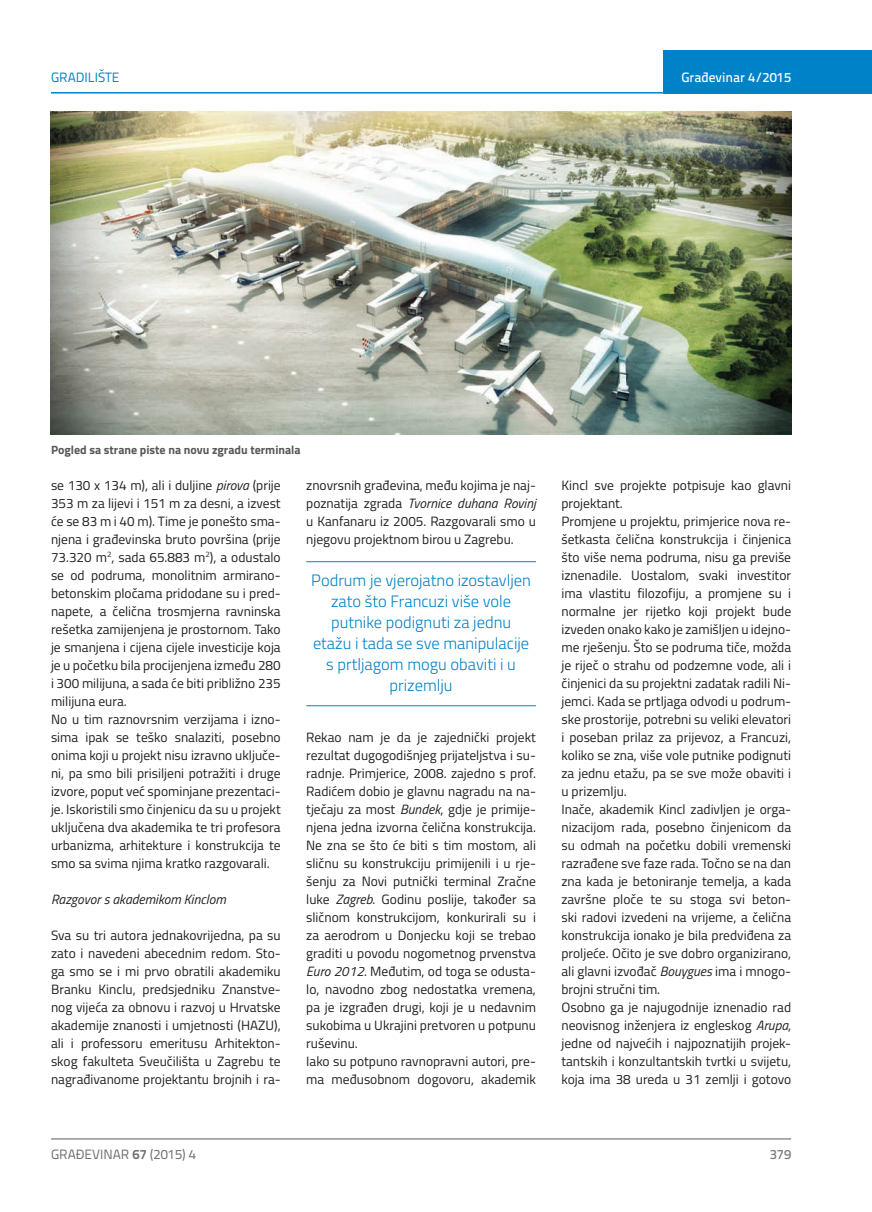
<style>
.page{position:relative;width:872px;height:1212px;background:#fff}
.page>*{position:absolute;margin:0;border:0;box-sizing:border-box;transform-origin:0 0}
.t1{font:300 16.5px/21px "Titillium";color:#0082c8;text-align:center}
.t2{font:13.5px/18px "Titillium";color:#231f20}
.t3{font:italic 13.5px "Titillium";color:#231f20}
.t4{font:13.5px "Titillium Text 22 L";color:#6c6d70}
.t5{font:500 13.5px "Titillium Text 22 L";color:#fff}
.t6{font:13.5px "Titillium Text 22 L";color:#0082c8}
.t7{font:500 13.5px "Titillium Text 22 L";color:#787a7d}
.t8{font:700 12px "Titillium";color:#57585a}
.s1{font-style:italic}
.s2{font-weight:700}
</style>
<div class="page">
<hr style="left:51px;top:1139px;width:740px;height:1px;background:#57585a">
<div style="left:663px;top:50px;width:209px;height:44px;background:#0082c8"></div>
<hr style="left:51px;top:92px;width:821px;height:2px;background:#0082c8">
<hr style="left:306px;top:561px;width:230px;height:1px;background:#0082c8">
<hr style="left:306px;top:705px;width:230px;height:1px;background:#0082c8">
<img style="left:51px;top:112px;width:740px;height:323px">
<p class="t6" style="left:51px;top:68px;width:70px">GRADILIŠTE</p>
<p class="t5" style="left:681px;top:67px;width:111px">Građevinar 4/2015</p>
<p class="t8" style="left:51px;top:440px;width:251px">Pogled sa strane piste na novu zgradu terminala</p>
<p class="t2" style="left:51px;top:475px;width:231px">se 130 x 134 m), ali i duljine <span class="s1">pirova</span> (prije 353 m za lijevi i 151 m za desni, a izvest će se 83 m i 40 m). Time je ponešto sma&shy;njena i građevinska bruto površina (prije 73.320 m<sup>2</sup>, sada 65.883 m<sup>2</sup>), a odustalo se od podruma, monolitnim armirano&shy;betonskim pločama pridodane su i pred&shy;napete, a čelična trosmjerna ravninska rešetka zamijenjena je prostornom. Tako je smanjena i cijena cijele investicije koja je u početku bila procijenjena između 280 i 300 milijuna, a sada će biti približno 235 milijuna eura.<br>No u tim raznovrsnim verzijama i izno&shy;sima ipak se teško snalaziti, posebno onima koji u projekt nisu izravno uključe&shy;ni, pa smo bili prisiljeni potražiti i druge izvore, poput već spominjane prezentaci&shy;je. Iskoristili smo činjenicu da su u projekt uključena dva akademika te tri profesora urbanizma, arhitekture i konstrukcija te smo sa svima njima kratko razgovarali.</p>
<p class="t3" style="left:51px;top:889px;width:176px">Razgovor s akademikom Kinclom</p>
<p class="t2" style="left:51px;top:926px;width:231px;text-align:justify">Sva su tri autora jednakovrijedna, pa su zato i navedeni abecednim redom. Sto&shy;ga smo se i mi prvo obratili akademiku Branku Kinclu, predsjedniku Znanstve&shy;nog vijeća za obnovu i razvoj u Hrvatske akademije znanosti i umjetnosti (HAZU), ali i professoru emeritusu Arhitekton&shy;skog fakulteta Sveučilišta u Zagrebu te nagrađivanome projektantu brojnih i ra-</p>
<p class="t2" style="left:306px;top:475px;width:231px;text-align:justify">znovrsnih građevina, među kojima je naj&shy;poznatija zgrada <span class="s1">Tvornice duhana Rovinj </span>u Kanfanaru iz 2005. Razgovarali smo u njegovu projektnom birou u Zagrebu.</p>
<p class="t1" style="left:311px;top:569px;width:221px">Podrum je vjerojatno izostavljen zato što Francuzi više vole putnike podignuti za jednu etažu i tada se sve manipulacije s prtljagom mogu obaviti i u prizemlju</p>
<p class="t2" style="left:306px;top:728px;width:231px">Rekao nam je da je zajednički projekt rezultat dugogodišnjeg prijateljstva i su&shy;radnje. Primjerice, 2008. zajedno s prof.<br>Radićem dobio je glavnu nagradu na na&shy;tječaju za most <span class="s1">Bundek</span>, gdje je primije&shy;njena jedna izvorna čelična konstrukcija.<br>Ne zna se što će biti s tim mostom, ali sličnu su konstrukciju primijenili i u rje&shy;šenju za Novi putnički terminal Zračne luke <span class="s1">Zagreb</span>. Godinu poslije, također sa sličnom konstrukcijom, konkurirali su i za aerodrom u Donjecku koji se trebao graditi u povodu nogometnog prvenstva <span class="s1">Euro 2012</span>. Međutim, od toga se odusta&shy;lo, navodno zbog nedostatka vremena, pa je izgrađen drugi, koji je u nedavnim sukobima u Ukrajini pretvoren u potpunu ruševinu.<br>Iako su potpuno ravnopravni autori, pre&shy;ma međusobnom dogovoru, akademik</p>
<p class="t2" style="left:561px;top:475px;width:231px">Kincl sve projekte potpisuje kao glavni projektant.<br>Promjene u projektu, primjerice nova re&shy;šetkasta čelična konstrukcija i činjenica što više nema podruma, nisu ga previše iznenadile. Uostalom, svaki investitor ima vlastitu filozofiju, a promjene su i normalne jer rijetko koji projekt bude izveden onako kako je zamišljen u idejno&shy;me rješenju. Što se podruma tiče, možda je riječ o strahu od podzemne vode, ali i činjenici da su projektni zadatak radili Ni&shy;jemci. Kada se prtljaga odvodi u podrum&shy;ske prostorije, potrebni su veliki elevatori i poseban prilaz za prijevoz, a Francuzi, koliko se zna, više vole putnike podignuti za jednu etažu, pa se sve može obaviti i u prizemlju.<br>Inače, akademik Kincl zadivljen je orga&shy;nizacijom rada, posebno činjenicom da su odmah na početku dobili vremenski razrađene sve faze rada. Točno se na dan zna kada je betoniranje temelja, a kada završne ploče te su stoga svi beton&shy;ski radovi izvedeni na vrijeme, a čelična konstrukcija ionako je bila predviđena za proljeće. Očito je sve dobro organizirano, ali glavni izvođač <span class="s1">Bouygues</span> ima i mnogo&shy;brojni stručni tim.<br>Osobno ga je najugodnije iznenadio rad neovisnog inženjera iz engleskog <span class="s1">Arupa</span>, jedne od najvećih i najpoznatijih projek&shy;tantskih i konzultantskih tvrtki u svijetu, koja ima 38 ureda u 31 zemlji i gotovo</p>
<p class="t4" style="left:51px;top:1144px;width:146px">GRAĐEVINAR <span class="s2">67</span> (2015) 4</p>
<p class="t7" style="left:769px;top:1144px;width:23px">379</p>
</div>
